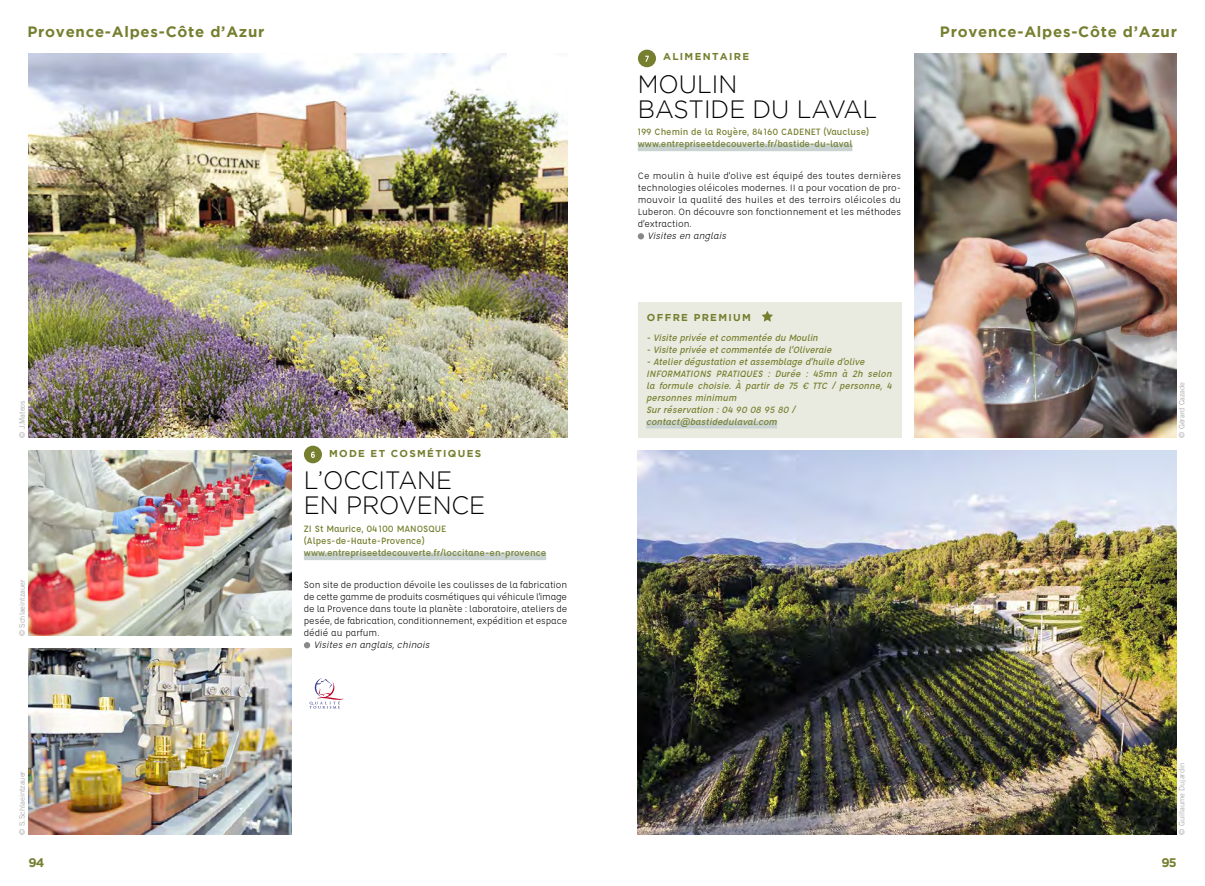
<style>
.page{position:relative;width:1205px;height:886px;background:#fff}
.page>*{position:absolute;margin:0;border:0;box-sizing:border-box;transform-origin:0 0}
.t1{font:300 25px/25px "Gotham";color:#000;scale:.96 1}
.t2{font:700 15px "Gotham";letter-spacing:.05em;color:#767f2f}
.t3{font:700 12.5px "Gotham HTF";color:#767f2f}
.t4{font:10px/12px "Affogato";letter-spacing:-.005em;color:#000;text-align:justify}
.t5{font:italic 500 10px/12px "Affogato";color:#767f2f}
.t6{font:500 10px/12px "Affogato";color:#767f2f}
.t7{font:700 10px "Gotham";letter-spacing:.13em;color:#767f2f}
.t8{font:italic 10px "Affogato";color:#000}
.t9{font:7.5px "Trade Gothic";color:#aaa}
</style>
<div class="page">
<img style="left:28px;top:450px;width:263px;height:186px">
<img style="left:28px;top:648px;width:263px;height:186px">
<img style="left:28px;top:53px;width:539px;height:385px">
<div style="left:304px;top:553px;width:242px;height:7px;background:#c9d4d2"></div>
<svg style="left:304px;top:642px;width:6px;height:6px"></svg>
<svg style="left:309px;top:678px;width:34px;height:31px"></svg>
<div style="left:638px;top:144px;width:214px;height:7px;background:#c9d4d2"></div>
<svg style="left:638px;top:233px;width:6px;height:6px"></svg>
<img style="left:914px;top:53px;width:262px;height:385px">
<img style="left:637px;top:450px;width:539px;height:384px">
<div style="left:638px;top:302px;width:263px;height:136px;background:#eaebe0"></div>
<div style="left:646px;top:421px;width:131px;height:7px;background:#c9d4d2"></div>
<svg style="left:761px;top:311px;width:12px;height:11px"></svg>
<div style="left:304px;top:446px;width:18px;height:17px;background:#767f2f;border-radius:50%"></div>
<svg style="left:311px;top:452px;width:4px;height:6px"></svg>
<div style="left:638px;top:50px;width:18px;height:17px;background:#767f2f;border-radius:50%"></div>
<svg style="left:645px;top:56px;width:4px;height:6px"></svg>
<h2 class="t2" style="left:27px;top:23px;width:239px">Provence-Alpes-Côte d’Azur</h2>
<h2 class="t2" style="left:940px;top:23px;width:239px">Provence-Alpes-Côte d’Azur</h2>
<p class="t7" style="left:663px;top:51px;width:88px">ALIMENTAIRE</p>
<h1 class="t1" style="left:638px;top:71px;width:251px">MOULIN<br>BASTIDE DU LAVAL</h1>
<p class="t6" style="left:638px;top:126px;width:233px">199 Chemin de la Royère, 84160 CADENET (Vaucluse) www.entrepriseetdecouverte.fr/bastide-du-laval</p>
<p class="t4" style="left:638px;top:170px;width:265px">Ce moulin à huile d’olive est équipé des toutes dernières technologies oléicoles modernes. II a pour vocation de pro&shy;mouvoir la qualité des huiles et des terroirs oléicoles du Luberon. On découvre son fonctionnement et les méthodes d’extraction.</p>
<p class="t8" style="left:647px;top:230px;width:83px">Visitesen anglais</p>
<p class="t9" style="left:18px;top:438px;width:39px;rotate:-90deg">© J.Mateos</p>
<p class="t9" style="left:18px;top:636px;width:58px;rotate:-90deg">© Schlaeintzauer</p>
<p class="t9" style="left:18px;top:834px;width:65px;rotate:-90deg">© S.Schlaeintzauer</p>
<p class="t3" style="left:28px;top:855px;width:17px">94</p>
<p class="t7" style="left:329px;top:448px;width:154px">MODE ET COSMÉTIQUES</p>
<h1 class="t1" style="left:304px;top:468px;width:190px">L’OCCITANE<br>EN PROVENCE</h1>
<p class="t6" style="left:304px;top:523px;width:244px">ZI St Maurice, 04100 MANOSQUE (Alpes-de-Haute-Provence) www.entrepriseetdecouverte.fr/loccitane-en-provence</p>
<p class="t4" style="left:304px;top:579px;width:265px">Son site de production dévoile les coulisses de la fabrication de cette gamme de produits cosmétiques qui véhicule l’image de la Provence dans toute la planète : laboratoire, ateliers de pesée, de fabrication, conditionnement, expédition et espace dédié au parfum.</p>
<p class="t8" style="left:314px;top:639px;width:120px">Visitesen anglais,chinois</p>
<p class="t7" style="left:647px;top:312px;width:105px">OFFRE PREMIUM</p>
<p class="t5" style="left:646px;top:331px;width:250px">-Visite privée etcommentée du Moulin<br>-Visite privée etcommentée de l’Oliveraie -Atelierdégustation etassemblage d’huile d’olive INFORMATIONS PRATIQUES : Durée : 45mn à 2h selon la formule choisie. À partir de 75 € TTC / personne, 4 personnesminimum<br>Surréservation :04 90 08 95 80 / contact@bastidedulaval.com</p>
<p class="t9" style="left:1177px;top:438px;width:57px;rotate:-90deg">© Gérard Cazade</p>
<p class="t9" style="left:1177px;top:834px;width:73px;rotate:-90deg">© Guillaume Dujardin</p>
<p class="t3" style="left:1161px;top:855px;width:17px">95</p>
</div>
